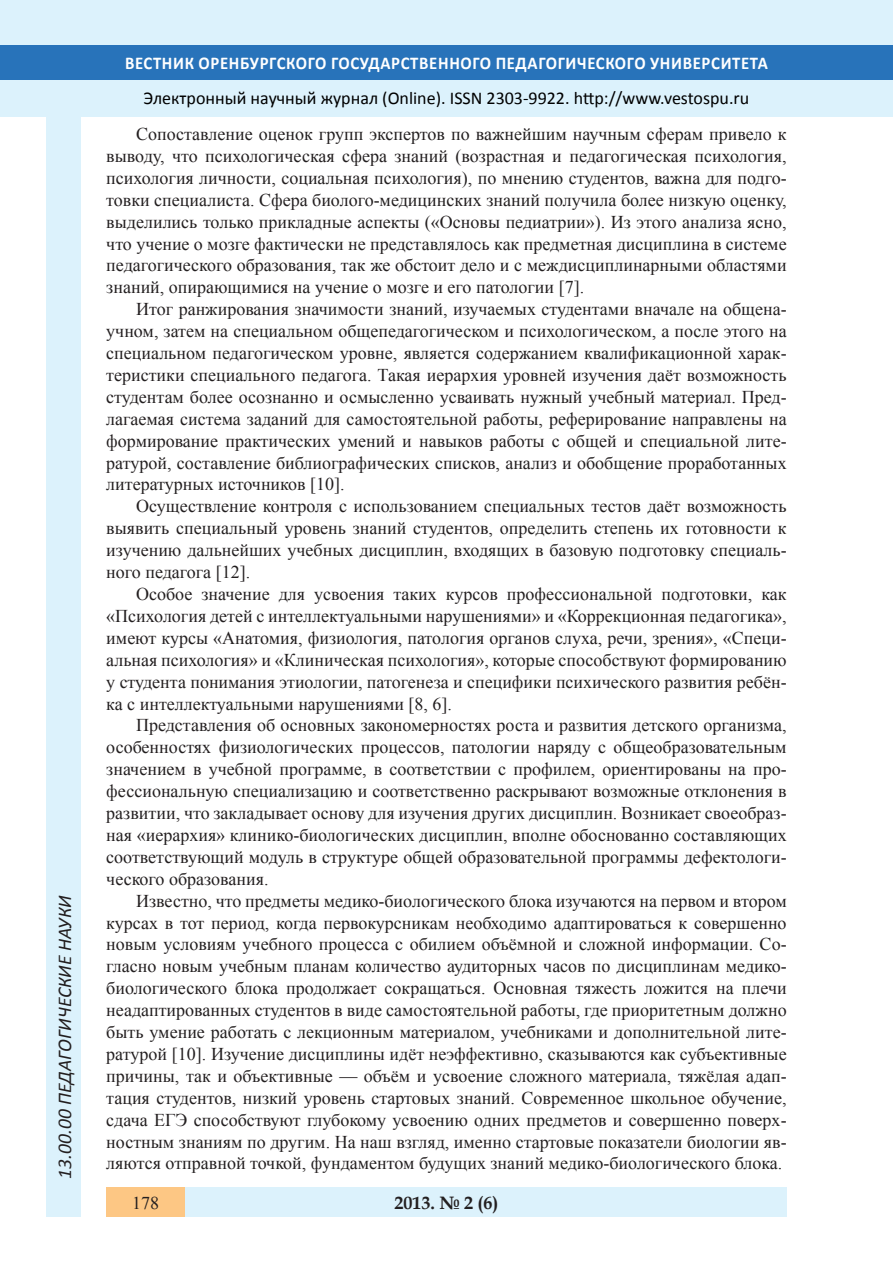
<style>
.page{position:relative;width:893px;height:1263px;background:#fff}
.page>*{position:absolute;margin:0;border:0;box-sizing:border-box;transform-origin:0 0}
.t1{font:italic 19.5px "Calibri";color:#231f20}
.Стиль2{font:18px/21.9px "Times New Roman";color:#231f20;text-align:justify}
.t2{font:18px "Calibri";color:#000}
.t3{font:700 18px "Calibri";letter-spacing:.04em;color:#fff;scale:.93 1}
.t4{font:700 18px "Book Antiqua";color:#231f20}
</style>
<div class="page">
<div style="left:0;top:0;width:893px;height:116px;background:#dcf2fc"></div>
<div style="left:0;top:45px;width:893px;height:34px;background:#2873ba"></div>
<div style="left:106px;top:1188px;width:681px;height:29px;background:#dcf2fc"></div>
<div style="left:106px;top:1188px;width:79px;height:29px;background:#fdc784"></div>
<div style="left:47px;top:116px;width:34px;height:1101px;background:#dcf2fc"></div>
<p class="t1" style="left:51px;top:1179px;width:285px;rotate:-90deg">13.00.00 ПЕДАГОГИЧЕСКИЕ НАУКИ</p>
<p class="t3" style="left:125px;top:51px;width:693px">ВЕСТНИК ОРЕНБУРГСКОГО ГОСУДАРСТВЕННОГО ПЕДАГОГИЧЕСКОГО УНИВЕРСИТЕТА</p>
<p class="t2" style="left:144px;top:86px;width:607px">Электронный научный журнал (Online). ISSN 2303-9922. http://www.vestospu.ru</p>
<p class="Стиль2" style="left:106px;top:123px;width:682px;text-indent:30px">Сопоставление оценок групп экспертов по важнейшим научным сферам привело к выводу, что психологическая сфера знаний (возрастная и педагогическая психология, психология личности, социальная психология), по мнению студентов, важна для подго&shy;товки специалиста. Сфера биолого-медицинских знаний получила более низкую оценку, выделились только прикладные аспекты («Основы педиатрии»). Из этого анализа ясно, что учение о мозге фактически не представлялось как предметная дисциплина в системе педагогического образования, так же обстоит дело и с междисциплинарными областями знаний, опирающимися на учение о мозге и его патологии [7].</p>
<p class="Стиль2" style="left:106px;top:298px;width:682px;text-indent:30px">Итог ранжирования значимости знаний, изучаемых студентами вначале на общена&shy;учном, затем на специальном общепедагогическом и психологическом, а после этого на специальном педагогическом уровне, является содержанием квалификационной харак&shy;теристики специального педагога. Такая иерархия уровней изучения даёт возможность студентам более осознанно и осмысленно усваивать нужный учебный материал. Пред&shy;лагаемая система заданий для самостоятельной работы, реферирование направлены на формирование практических умений и навыков работы с общей и специальной лите&shy;ратурой, составление библиографических списков, анализ и обобщение проработанных литературных источников [10].</p>
<p class="Стиль2" style="left:106px;top:495px;width:682px;text-indent:30px">Осуществление контроля с использованием специальных тестов даёт возможность выявить специальный уровень знаний студентов, определить степень их готовности к изучению дальнейших учебных дисциплин, входящих в базовую подготовку специаль&shy;ного педагога [12].</p>
<p class="Стиль2" style="left:106px;top:583px;width:682px;text-indent:30px">Особое значение для усвоения таких курсов профессиональной подготовки, как «Психология детей с интеллектуальными нарушениями» и «Коррекционная педагогика», имеют курсы «Анатомия, физиология, патология органов слуха, речи, зрения», «Специ&shy;альная психология» и «Клиническая психология», которые способствуют формированию у студента понимания этиологии, патогенеза и специфики психического развития ребён&shy;ка с интеллектуальными нарушениями [8, 6].</p>
<p class="Стиль2" style="left:106px;top:714px;width:682px;text-indent:30px">Представления об основных закономерностях роста и развития детского организма, особенностях физиологических процессов, патологии наряду с общеобразовательным значением в учебной программе, в соответствии с профилем, ориентированы на про&shy;фессиональную специализацию и соответственно раскрывают возможные отклонения в развитии, что закладывает основу для изучения других дисциплин. Возникает своеобраз&shy;ная «иерархия» клинико-биологических дисциплин, вполне обоснованно составляющих соответствующий модуль в структуре общей образовательной программы дефектологи&shy;ческого образования.</p>
<p class="Стиль2" style="left:106px;top:889px;width:682px;text-indent:30px">Известно, что предметы медико-биологического блока изучаются на первом и втором курсах в тот период, когда первокурсникам необходимо адаптироваться к совершенно новым условиям учебного процесса с обилием объёмной и сложной информации. Со&shy;гласно новым учебным планам количество аудиторных часов по дисциплинам медико&shy;биологического блока продолжает сокращаться. Основная тяжесть ложится на плечи неадаптированных студентов в виде самостоятельной работы, где приоритетным должно быть умение работать с лекционным материалом, учебниками и дополнительной лите&shy;ратурой [10]. Изучение дисциплины идёт неэффективно, сказываются как субъективные причины, так и объективные — объём и усвоение сложного материала, тяжёлая адап&shy;тация студентов, низкий уровень стартовых знаний. Современное школьное обучение, сдача ЕГЭ способствуют глубокому усвоению одних предметов и совершенно поверх&shy;ностным знаниям по другим. На наш взгляд, именно стартовые показатели биологии яв&shy;ляются отправной точкой, фундаментом будущих знаний медико-биологического блока.</p>
<p class="Стиль2" style="left:132px;top:1191px;width:28px">178</p>
<p class="t4" style="left:394px;top:1190px;width:106px">2013. № 2 (6)</p>
</div>
